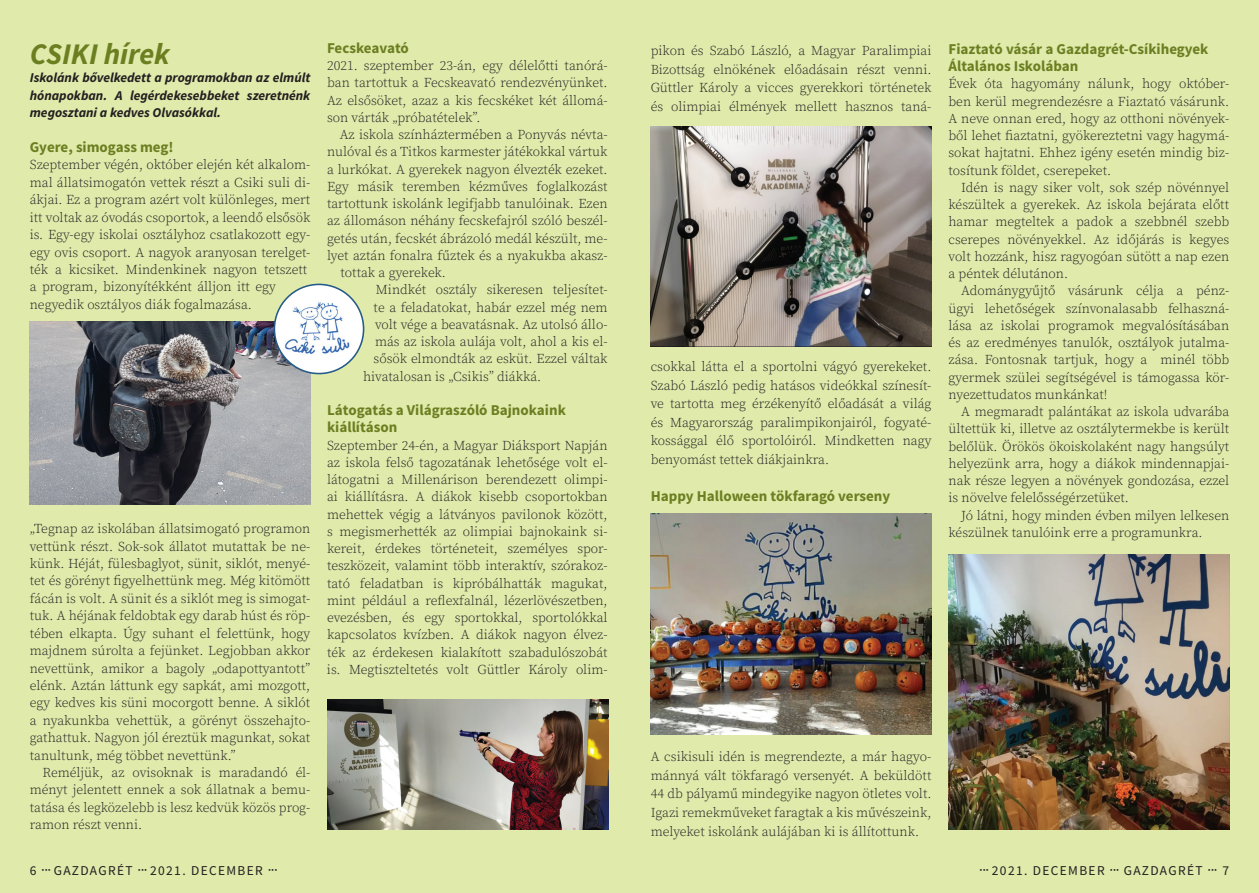
<style>
.page{position:relative;width:1259px;height:893px;background:#dfeaab}
.page>*{position:absolute;margin:0;border:0;box-sizing:border-box;transform-origin:0 0}
.t1{font:italic 700 30px "Source Sans Pro";color:#6b7f21}
.t2{font:700 15px/17.2px "Source Sans Pro";color:#6b7f21}
.t3{font:300 13.5px/17.2px "Source Serif Pro";color:#231f20;text-align:justify}
.t4{font:italic 700 13.5px/17.4px "Source Sans Pro";color:#231f20;text-align:justify}
.t5{font:13.5px "Source Sans Pro";letter-spacing:.1em;color:#231f20}
</style>
<div class="page">
<img style="left:30px;top:321px;width:280px;height:184px">
<img style="left:651px;top:126px;width:280px;height:221px">
<img style="left:327px;top:700px;width:281px;height:129px">
<img style="left:948px;top:554px;width:281px;height:275px">
<img style="left:651px;top:513px;width:280px;height:221px">
<img style="left:274px;top:284px;width:89px;height:90px;border-radius:45px">
<div style="left:274px;top:284px;width:90px;height:90px;border:2px solid #255b88;border-radius:50%"></div>
<h1 class="t1" style="left:30px;top:35px;width:142px">CSIKI hírek</h1>
<p class="t4" style="left:30px;top:69px;width:282px">Iskolánk bővelkedett a programokban az elmúlt hónapokban. A legérdekesebbeket szeretnénk megosztani a kedves Olvasókkal.</p>
<p class="t2" style="left:30px;top:139px;width:145px">Gyere, simogass meg!</p>
<p class="t3" style="left:30px;top:156px;width:282px;text-align:left">Szeptember végén, október elején két alkalom&shy;mal állatsimogatón vettek részt a Csiki suli di&shy;ákjai. Ez a program azért volt különleges, mert itt voltak az óvodás csoportok, a leendő elsősök is. Egy-egy iskolai osztályhoz csatlakozott egy&shy;egy ovis csoport. A nagyok aranyosan terelget&shy;ték a kicsiket. Mindenkinek nagyon tetszett a program, bizonyítékként álljon itt egy negyedik osztályos diák fogalmazása.</p>
<p class="t3" style="left:30px;top:520px;width:282px">„Tegnap az iskolában állatsimogató programon vettünk részt. Sok-sok állatot mutattak be ne&shy;künk. Héját, fülesbaglyot, sünit, siklót, menyé&shy;tet és görényt figyelhettünk meg. Még kitömött fácán is volt. A sünit és a siklót meg is simogat&shy;tuk. A héjának feldobtak egy darab húst és röp&shy;tében elkapta. Úgy suhant el felettünk, hogy majdnem súrolta a fejünket. Legjobban akkor nevettünk, amikor a bagoly „odapottyantott” elénk. Aztán láttunk egy sapkát, ami mozgott, egy kedves kis süni mocorgott benne. A siklót a nyakunkba vehettük, a görényt összehajto&shy;gathattuk. Nagyon jól éreztük magunkat, sokat tanultunk, még többet nevettünk.”</p>
<p class="t3" style="left:30px;top:764px;width:282px;text-indent:13px">Reméljük, az ovisoknak is maradandó él&shy;ményt jelentett ennek a sok állatnak a bemu&shy;tatása és legközelebb is lesz kedvük közös prog&shy;ramon részt venni.</p>
<p class="t2" style="left:327px;top:40px;width:83px">Fecskeavató</p>
<p class="t3" style="left:327px;top:57px;width:282px">2021. szeptember 23-án, egy délelőtti tanórá&shy;ban tartottuk a Fecskeavató rendezvényünket.<br>Az elsősöket, azaz a kis fecskéket két állomá&shy;son várták „próbatételek”.</p>
<p class="t3" style="left:340px;top:126px;width:269px">Az iskola színháztermében a Ponyvás névta-</p>
<p class="t3" style="left:327px;top:143px;width:282px">nulóval és a Titkos karmester játékokkal vártuk</p>
<p class="t3" style="left:327px;top:161px;width:282px">a lurkókat. A gyerekek nagyon élvezték ezeket.</p>
<p class="t3" style="left:327px;top:178px;width:282px">Egy másik teremben kézműves foglalkozást</p>
<p class="t3" style="left:327px;top:195px;width:282px">tartottunk iskolánk legifjabb tanulóinak. Ezen</p>
<p class="t3" style="left:327px;top:212px;width:282px">az állomáson néhány fecskefajról szóló beszél-</p>
<p class="t3" style="left:327px;top:230px;width:282px">getés után, fecskét ábrázoló medál készült, me-</p>
<p class="t3" style="left:327px;top:247px;width:282px">lyet aztán fonalra fűztek és a nyakukba akasz-</p>
<p class="t3" style="left:340px;top:264px;width:107px">tottak a gyerekek.</p>
<p class="t3" style="left:376px;top:281px;width:233px">Mindkét osztály sikeresen teljesítet-</p>
<p class="t3" style="left:373px;top:299px;width:236px">te a feladatokat, habár ezzel még nem</p>
<p class="t3" style="left:375px;top:316px;width:234px">volt vége a beavatásnak. Az utolsó állo-</p>
<p class="t3" style="left:375px;top:333px;width:234px">más az iskola aulája volt, ahol a kis el-</p>
<p class="t3" style="left:373px;top:350px;width:235px">sősök elmondták az esküt. Ezzel váltak</p>
<p class="t3" style="left:363px;top:368px;width:180px">hivatalosan is „Csikis” diákká.</p>
<p class="t2" style="left:327px;top:402px;width:240px">Látogatás a Világraszóló Bajnokaink kiállításon</p>
<p class="t3" style="left:327px;top:437px;width:282px">Szeptember 24-én, a Magyar Diáksport Napján az iskola felső tagozatának lehetősége volt el&shy;látogatni a Millenárison berendezett olimpi&shy;ai kiállításra. A diákok kisebb csoportokban mehettek végig a látványos pavilonok között, s megismerhették az olimpiai bajnokaink si&shy;kereit, érdekes történeteit, személyes spor&shy;teszközeit, valamint több interaktív, szórakoz&shy;tató feladatban is kipróbálhatták magukat, mint például a reflexfalnál, lézerlövészetben, evezésben, és egy sportokkal, sportolókkal kapcsolatos kvízben. A diákok nagyon élvez&shy;ték az érdekesen kialakított szabadulószobát is. Megtiszteltetés volt Güttler Károly olim-</p>
<p class="t3" style="left:650px;top:41px;width:282px;line-height:18.6px">pikon és Szabó László, a Magyar Paralimpiai Bizottság elnökének előadásain részt venni.<br>Güttler Károly a vicces gyerekkori történetek és olimpiai élmények mellett hasznos taná-</p>
<p class="t3" style="left:650px;top:357px;width:282px;line-height:18.6px">csokkal látta el a sportolni vágyó gyerekeket.<br>Szabó László pedig hatásos videókkal színesít&shy;ve tartotta meg érzékenyítő előadását a világ és Magyarország paralimpikonjairól, fogyaté&shy;kossággal élő sportolóiról. Mindketten nagy benyomást tettek diákjainkra.</p>
<p class="t2" style="left:651px;top:488px;width:241px">Happy Halloween tökfaragó verseny</p>
<p class="t2" style="left:948px;top:41px;width:261px">Fiaztató vásár a Gazdagrét-Csíkihegyek<br>Általános Iskolában</p>
<p class="t3" style="left:948px;top:75px;width:282px">Évek óta hagyomány nálunk, hogy október&shy;ben kerül megrendezésre a Fiaztató vásárunk.<br>A neve onnan ered, hogy az otthoni növények&shy;ből lehet fiaztatni, gyökereztetni vagy hagymá&shy;sokat hajtatni. Ehhez igény esetén mindig biz&shy;tosítunk földet, cserepeket.</p>
<p class="t3" style="left:948px;top:179px;width:282px;text-indent:13px">Idén is nagy siker volt, sok szép növénnyel készültek a gyerekek. Az iskola bejárata előtt hamar megteltek a padok a szebbnél szebb cserepes növényekkel. Az időjárás is kegyes volt hozzánk, hisz ragyogóan sütött a nap ezen a péntek délutánon.</p>
<p class="t3" style="left:948px;top:282px;width:282px;text-indent:13px">Adománygyűjtő vásárunk célja a pénz&shy;ügyi lehetőségek színvonalasabb felhaszná&shy;lása az iskolai programok megvalósításában és az eredményes tanulók, osztályok jutalma&shy;zása. Fontosnak tartjuk, hogy a minél több gyermek szülei segítségével is támogassa kör&shy;nyezettudatos munkánkat!</p>
<p class="t3" style="left:948px;top:403px;width:282px;text-indent:13px">A megmaradt palántákat az iskola udvarába ültettük ki, illetve az osztálytermekbe is került belőlük. Örökös ökoiskolaként nagy hangsúlyt helyezünk arra, hogy a diákok mindennapjai&shy;nak része legyen a növények gondozása, ezzel is növelve felelősségérzetüket.</p>
<p class="t3" style="left:948px;top:507px;width:282px;text-indent:13px">Jó látni, hogy minden évben milyen lelkesen készülnek tanulóink erre a programunkra.</p>
<p class="t3" style="left:651px;top:747px;width:282px;line-height:18.6px">A csikisuli idén is megrendezte, a már hagyo&shy;mánnyá vált tökfaragó versenyét. A beküldött 44 db pályamű mindegyike nagyon ötletes volt.<br>Igazi remekműveket faragtak a kis művészeink, melyeket iskolánk aulájában ki is állítottunk.</p>
<p class="t5" style="left:30px;top:862px;width:249px">6 <sup>•••</sup> GAZDAGRÉT <sup>•••</sup> 2021. DECEMBER <sup>•••</sup></p>
<p class="t5" style="left:980px;top:862px;width:251px"><sup>•••</sup> 2021. DECEMBER <sup>•••</sup> GAZDAGRÉT <sup>•••</sup> 7</p>
</div>
